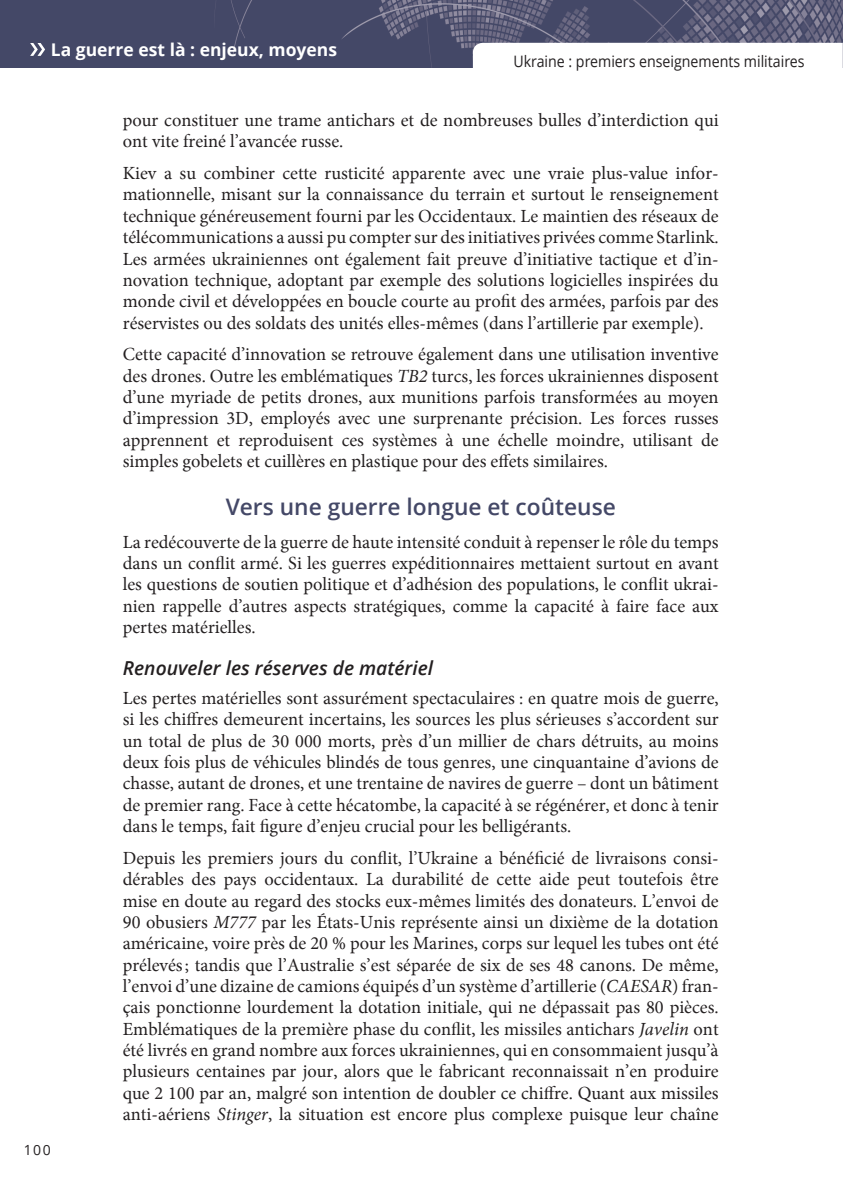
<style>
.page{position:relative;width:843px;height:1193px;background:#fff}
.page>*{position:absolute;margin:0;border:0;box-sizing:border-box;transform-origin:0 0}
.t1{font:600 22.75px "Open Sans";color:#444867}
.t2{font:italic 600 19.25px "Open Sans";color:#231f20}
.t3{font:18.38px/21.3px "Minion Pro";color:#231f20;text-align:justify}
.t4{font:700 17.5px "Open Sans";color:#fff}
.t5{font:15.75px "Open Sans";color:#231f20;scale:.9 1}
.t6{font:14px "Open Sans";color:#231f20}
.s1{font-style:italic}
</style>
<div class="page">
<div style="left:0;top:0;width:842px;height:68px;background:#444867"></div>
<img style="left:231px;top:0;width:611px;height:68px">
<svg style="left:30px;top:43px;width:15px;height:13px"></svg>
<div style="left:472px;top:43px;width:370px;height:25px;background:#fff"></div>
<p class="t4" style="left:51px;top:37px;width:287px">La guerre est là : enjeux, moyens</p>
<p class="t5" style="left:513px;top:51px;width:325px">Ukraine : premiers enseignements militaires</p>
<p class="t6" style="left:24px;top:1141px;width:28px">100</p>
<p class="t3" style="left:123px;top:110px;width:597px">pour constituer une trame antichars et de nombreuses bulles d’interdiction qui ont vite freiné l’avancée russe.</p>
<p class="t3" style="left:123px;top:163px;width:597px">Kiev a su combiner cette rusticité apparente avec une vraie plus-value infor&shy;mationnelle, misant sur la connaissance du terrain et surtout le renseignement technique généreusement fourni par les Occidentaux. Le maintien des réseaux de télécommunications a aussi pu compter sur des initiatives privées comme Starlink.<br>Les armées ukrainiennes ont également fait preuve d’initiative tactique et d’in&shy;novation technique, adoptant par exemple des solutions logicielles inspirées du monde civil et développées en boucle courte au profit des armées, parfois par des réservistes ou des soldats des unités elles-mêmes (dans l’artillerie par exemple).</p>
<p class="t3" style="left:123px;top:344px;width:597px">Cette capacité d’innovation se retrouve également dans une utilisation inventive des drones. Outre les emblématiques <span class="s1">TB2</span> turcs, les forces ukrainiennes disposent d’une myriade de petits drones, aux munitions parfois transformées au moyen d’impression 3D, employés avec une surprenante précision. Les forces russes apprennent et reproduisent ces systèmes à une échelle moindre, utilisant de simples gobelets et cuillères en plastique pour des effets similaires.</p>
<p class="t1" style="left:225px;top:491px;width:391px">Vers une guerre longue et coûteuse</p>
<p class="t3" style="left:123px;top:531px;width:597px">La redécouverte de la guerre de haute intensité conduit à repenser le rôle du temps dans un conflit armé. Si les guerres expéditionnaires mettaient surtout en avant les questions de soutien politique et d’adhésion des populations, le conflit ukrai&shy;nien rappelle d’autres aspects stratégiques, comme la capacité à faire face aux pertes matérielles.</p>
<p class="t2" style="left:123px;top:655px;width:312px">Renouveler les réserves de matériel</p>
<p class="t3" style="left:123px;top:687px;width:597px">Les pertes matérielles sont assurément spectaculaires : en quatre mois de guerre, si les chiffres demeurent incertains, les sources les plus sérieuses s’accordent sur un total de plus de 30 000 morts, près d’un millier de chars détruits, au moins deux fois plus de véhicules blindés de tous genres, une cinquantaine d’avions de chasse, autant de drones, et une trentaine de navires de guerre – dont un bâtiment de premier rang. Face à cette hécatombe, la capacité à se régénérer, et donc à tenir dans le temps, fait figure d’enjeu crucial pour les belligérants.</p>
<p class="t3" style="left:123px;top:847px;width:597px">Depuis les premiers jours du conflit, l’Ukraine a bénéficié de livraisons consi&shy;dérables des pays occidentaux. La durabilité de cette aide peut toutefois être mise en doute au regard des stocks eux-mêmes limités des donateurs. L’envoi de 90 obusiers <span class="s1">M777</span> par les États-Unis représente ainsi un dixième de la dotation américaine, voire près de 20 % pour les Marines, corps sur lequel les tubes ont été prélevés; tandis que l’Australie s’est séparée de six de ses 48 canons. De même, l’envoi d’une dizaine de camions équipés d’un système d’artillerie (<span class="s1">CAESAR</span>) fran&shy;çais ponctionne lourdement la dotation initiale, qui ne dépassait pas 80 pièces.<br>Emblématiques de la première phase du conflit, les missiles antichars <span class="s1">Javelin</span> ont été livrés en grand nombre aux forces ukrainiennes, qui en consommaient jusqu’à plusieurs centaines par jour, alors que le fabricant reconnaissait n’en produire que 2 100 par an, malgré son intention de doubler ce chiffre. Quant aux missiles anti-aériens <span class="s1">Stinger</span>, la situation est encore plus complexe puisque leur chaîne</p>
</div>
